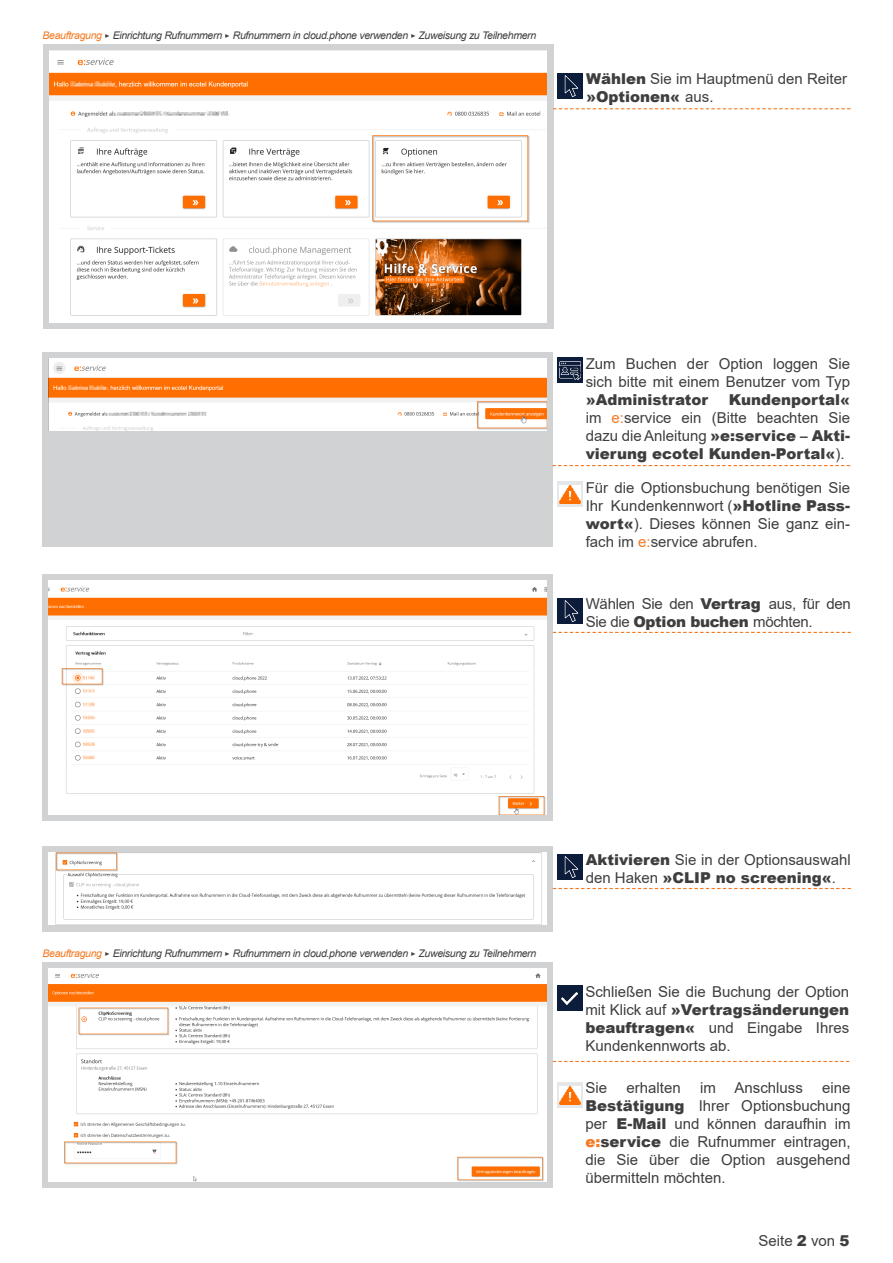
<style>
.page{position:relative;width:893px;height:1263px;background:#fff}
.page>*{position:absolute;margin:0;border:0;box-sizing:border-box;transform-origin:0 0}
.t1{font:15px/18px "Arial";color:#3e3e3f;text-align:justify}
.t2{font:900 15px/18px "Arial";color:#3e3e3f;text-align:justify}
.t3{font:15px/18px "Arial";letter-spacing:-.02em;color:#3e3e3f}
.t4{font:italic 10.5px "Arial";letter-spacing:-.03em;color:#3e3e3f}
.s1{color:#f47921}
.s2{font-family:"Transit";font-style:normal}
.s3{font-weight:900}
.s4{font-weight:400}
.s5{font-weight:400;color:#f47921}
.s6{font-weight:900;color:#f47921}
</style>
<div class="page">
<div style="left:43px;top:352px;width:510px;height:195px;background:#d1d2d4"></div>
<div style="left:43px;top:846px;width:510px;height:85px;background:#d1d2d4"></div>
<div style="left:43px;top:44px;width:510px;height:284px;background:#d1d2d4"></div>
<svg style="left:43px;top:574px;width:510px;height:247px;background:#d7d7d8"></svg>
<img style="left:49px;top:581px;width:497px;height:233px">
<div style="left:557px;top:598px;width:26px;height:26px;background:#0c1c3b"></div>
<img style="left:564px;top:600px;width:15px;height:21px">
<img style="left:49px;top:51px;width:498px;height:271px">
<svg style="left:553px;top:632px;width:298px;height:1px"></svg>
<div style="left:557px;top:73px;width:26px;height:26px;background:#0c1c3b"></div>
<img style="left:564px;top:75px;width:15px;height:21px">
<svg style="left:553px;top:108px;width:297px;height:1px"></svg>
<img style="left:49px;top:358px;width:497px;height:72px">
<div style="left:557px;top:854px;width:26px;height:25px;background:#0c1c3b"></div>
<img style="left:564px;top:856px;width:15px;height:21px">
<div style="left:557px;top:482px;width:26px;height:25px;background:linear-gradient(to right,#e6e7e9,#e6e7e9)"></div>
<img style="left:559px;top:485px;width:21px;height:18px">
<img style="left:49px;top:853px;width:497px;height:72px">
<svg style="left:553px;top:888px;width:298px;height:1px"></svg>
<svg style="left:43px;top:962px;width:510px;height:226px;background:#d7d7d9"></svg>
<svg style="left:553px;top:1061px;width:296px;height:1px"></svg>
<div style="left:557px;top:986px;width:26px;height:25px;background:#0c1c3b"></div>
<img style="left:49px;top:969px;width:497px;height:212px">
<svg style="left:557px;top:1082px;width:26px;height:26px"></svg>
<img style="left:559px;top:1086px;width:21px;height:18px">
<img style="left:562px;top:992px;width:15px;height:12px">
<svg style="left:557px;top:358px;width:26px;height:25px"></svg>
<img style="left:559px;top:360px;width:21px;height:21px">
<svg style="left:552px;top:465px;width:298px;height:1px"></svg>
<p class="t4" style="left:43px;top:28px;width:495px"><span class="s1">Beauftragung</span> <span class="s2">&gt;</span> Einrichtung Rufnummern <span class="s2">&gt;</span> Rufnummern in cloud.phone verwenden <span class="s2">&gt;</span> Zuweisung zu Teilnehmern</p>
<p class="t1" style="left:586px;top:70px;width:262px"><span class="s3">Wählen</span> Sie im Hauptmenü den Reiter <span class="s3">»Optionen«</span> aus.</p>
<p class="t1" style="left:586px;top:355px;width:266px">Zum Buchen der Option loggen Sie sich bitte mit einem Benutzer vom Typ <span class="s3">»Administrator</span></p>
<p class="t2" style="left:586px;top:390px;width:266px;text-indent:143px">Kundenportal« <span class="s4">im</span> <span class="s5">e:</span><span class="s4">service ein (Bitte beachten Sie dazu die Anleitung</span> »e:service – Akti&shy;vierung ecotel Kunden-Portal«<span class="s4">).</span></p>
<p class="t1" style="left:586px;top:478px;width:266px">Für die Optionsbuchung benötigen Sie Ihr Kundenkennwort (<span class="s3">»Hotline Pass&shy;wort«</span>). Dieses können Sie ganz ein&shy;fach im <span class="s1">e:</span>service abrufen.</p>
<p class="t3" style="left:586px;top:595px;width:267px">Wählen Sie den <span class="s3">Vertrag</span> aus, für den<br>Sie die <span class="s3">Option buchen</span> möchten.</p>
<p class="t4" style="left:43px;top:946px;width:495px"><span class="s1">Beauftragung</span> <span class="s2">&gt;</span> Einrichtung Rufnummern <span class="s2">&gt;</span> Rufnummern in cloud.phone verwenden <span class="s2">&gt;</span> Zuweisung zu Teilnehmern</p>
<p class="t1" style="left:586px;top:850px;width:267px"><span class="s3">Aktivieren</span> Sie in der Optionsauswahl den Haken <span class="s3">»CLIP no screening«</span>.</p>
<p class="t1" style="left:585px;top:982px;width:265px">Schließen Sie die Buchung der Option mit Klick auf <span class="s3">»Vertragsänderungen beauftragen«</span> und Eingabe Ihres Kundenkennworts ab.</p>
<p class="t1" style="left:585px;top:1079px;width:23px">Sie</p>
<p class="t1" style="left:626px;top:1079px;width:56px">erhalten</p>
<p class="t1" style="left:700px;top:1079px;width:104px">im Anschluss</p>
<p class="t1" style="left:585px;top:1079px;width:267px;text-indent:237px">eine <span class="s3">Bestätigung</span> Ihrer Optionsbuchung per <span class="s3">E-Mail</span> und können daraufhin im <span class="s6">e:</span><span class="s3">service</span> die Rufnummer eintragen, die Sie über die Option ausgehend übermitteln möchten.</p>
<p class="t1" style="left:758px;top:1232px;width:92px">Seite <span class="s3">2</span> von <span class="s3">5</span></p>
</div>
